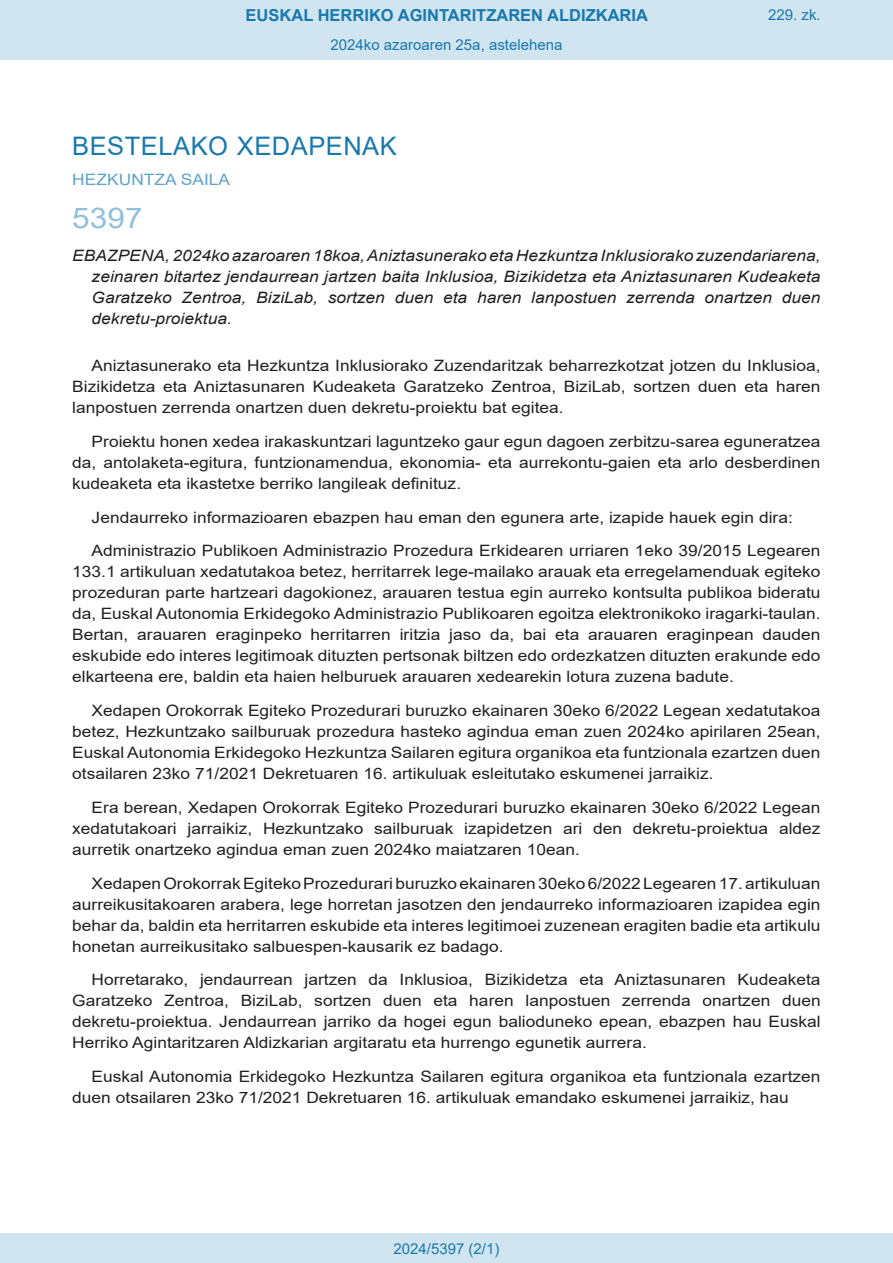
<style>
.page{position:relative;width:893px;height:1263px;background:#fff}
.page>*{position:absolute;margin:0;border:0;box-sizing:border-box;transform-origin:0 0}
.BOPVOrden{font:28.5px "Arial";color:#90c0db;scale:1.11 1}
.BOPVSeccion{font:25.5px "Arial";letter-spacing:.02em;color:#1879ad}
.t1{font:700 16.5px "Arial";color:#1879ad}
.BOPVDetalle{font:15.6px/21px "Arial";color:#231f20;text-align:justify;scale:1.11 1}
.BOPVTitulo{font:italic 15.6px/21px "Arial";color:#231f20;text-align:justify;scale:1.11 1}
.BOPVOrganismo{font:15.6px "Arial";letter-spacing:.005em;color:#5ea4ca;scale:1.11 1}
.Paginacion_Centro{font:15px "Arial";color:#1879ad}
</style>
<div class="page">
<div style="left:0;top:0;width:893px;height:60px;background:#d0e5f0"></div>
<div style="left:0;top:1233px;width:893px;height:30px;background:#d0e5f0"></div>
<p class="t1" style="left:246px;top:3px;width:404px">EUSKAL HERRIKO AGINTARITZAREN ALDIZKARIA</p>
<p class="Paginacion_Centro" style="left:331px;top:35px;width:233px">2024ko azaroaren 25a, astelehena</p>
<p class="Paginacion_Centro" style="left:768px;top:5px;width:54px">229. zk.</p>
<p class="BOPVSeccion" style="left:72px;top:128px;width:326px">BESTELAKO XEDAPENAK</p>
<p class="BOPVOrganismo" style="left:72px;top:169px;width:144px">HEZKUNTZA SAILA</p>
<p class="BOPVOrden" style="left:72px;top:198px;width:65px">5397</p>
<p class="BOPVTitulo" style="left:92px;top:246px;width:658px;text-indent:-19px">EBAZPENA, 2024ko azaroaren 18koa, Aniztasunerako eta Hezkuntza Inklusiorako zuzendariarena, zeinaren bitartez jendaurrean jartzen baita Inklusioa, Bizikidetza eta Aniztasunaren Kudeaketa Garatzeko Zentroa, BiziLab, sortzen duen eta haren lanpostuen zerrenda onartzen duen dekretu-proiektua.</p>
<p class="BOPVDetalle" style="left:72px;top:355px;width:676px;text-indent:19px">Aniztasunerako eta Hezkuntza Inklusiorako Zuzendaritzak beharrezkotzat jotzen du Inklusioa, Bizikidetza eta Aniztasunaren Kudeaketa Garatzeko Zentroa, BiziLab, sortzen duen eta haren lanpostuen zerrenda onartzen duen dekretu-proiektu bat egitea.</p>
<p class="BOPVDetalle" style="left:72px;top:431px;width:676px;text-indent:19px">Proiektu honen xedea irakaskuntzari laguntzeko gaur egun dagoen zerbitzu-sarea eguneratzea da, antolaketa-egitura, funtzionamendua, ekonomia- eta aurrekontu-gaien eta arlo desberdinen kudeaketa eta ikastetxe berriko langileak definituz.</p>
<p class="BOPVDetalle" style="left:92px;top:506px;width:633px">Jendaurreko informazioaren ebazpen hau eman den egunera arte, izapide hauek egin dira:</p>
<p class="BOPVDetalle" style="left:72px;top:540px;width:676px;text-indent:19px">Administrazio Publikoen Administrazio Prozedura Erkidearen urriaren 1eko 39/2015 Legearen 133.1 artikuluan xedatutakoa betez, herritarrek lege-mailako arauak eta erregelamenduak egiteko prozeduran parte hartzeari dagokionez, arauaren testua egin aurreko kontsulta publikoa bideratu da, Euskal Autonomia Erkidegoko Administrazio Publikoaren egoitza elektronikoko iragarki-taulan.<br>Bertan, arauaren eraginpeko herritarren iritzia jaso da, bai eta arauaren eraginpean dauden eskubide edo interes legitimoak dituzten pertsonak biltzen edo ordezkatzen dituzten erakunde edo elkarteena ere, baldin eta haien helburuek arauaren xedearekin lotura zuzena badute.</p>
<p class="BOPVDetalle" style="left:72px;top:700px;width:676px;text-indent:19px">Xedapen Orokorrak Egiteko Prozedurari buruzko ekainaren 30eko 6/2022 Legean xedatutakoa betez, Hezkuntzako sailburuak prozedura hasteko agindua eman zuen 2024ko apirilaren 25ean, Euskal Autonomia Erkidegoko Hezkuntza Sailaren egitura organikoa eta funtzionala ezartzen duen otsailaren 23ko 71/2021 Dekretuaren 16. artikuluak esleitutako eskumenei jarraikiz.</p>
<p class="BOPVDetalle" style="left:72px;top:797px;width:676px;text-indent:19px">Era berean, Xedapen Orokorrak Egiteko Prozedurari buruzko ekainaren 30eko 6/2022 Legean xedatutakoari jarraikiz, Hezkuntzako sailburuak izapidetzen ari den dekretu-proiektua aldez aurretik onartzeko agindua eman zuen 2024ko maiatzaren 10ean.</p>
<p class="BOPVDetalle" style="left:72px;top:872px;width:676px;text-indent:19px">Xedapen Orokorrak Egiteko Prozedurari buruzko ekainaren 30eko 6/2022 Legearen 17. artikuluan aurreikusitakoaren arabera, lege horretan jasotzen den jendaurreko informazioaren izapidea egin behar da, baldin eta herritarren eskubide eta interes legitimoei zuzenean eragiten badie eta artikulu honetan aurreikusitako salbuespen-kausarik ez badago.</p>
<p class="BOPVDetalle" style="left:72px;top:969px;width:676px;text-indent:19px">Horretarako, jendaurrean jartzen da Inklusioa, Bizikidetza eta Aniztasunaren Kudeaketa Garatzeko Zentroa, BiziLab, sortzen duen eta haren lanpostuen zerrenda onartzen duen dekretu-proiektua. Jendaurrean jarriko da hogei egun balioduneko epean, ebazpen hau Euskal Herriko Agintaritzaren Aldizkarian argitaratu eta hurrengo egunetik aurrera.</p>
<p class="BOPVDetalle" style="left:72px;top:1066px;width:676px;text-indent:19px">Euskal Autonomia Erkidegoko Hezkuntza Sailaren egitura organikoa eta funtzionala ezartzen duen otsailaren 23ko 71/2021 Dekretuaren 16. artikuluak emandako eskumenei jarraikiz, hau</p>
<p class="Paginacion_Centro" style="left:393px;top:1238px;width:107px">2024/5397 (2/1)</p>
</div>
